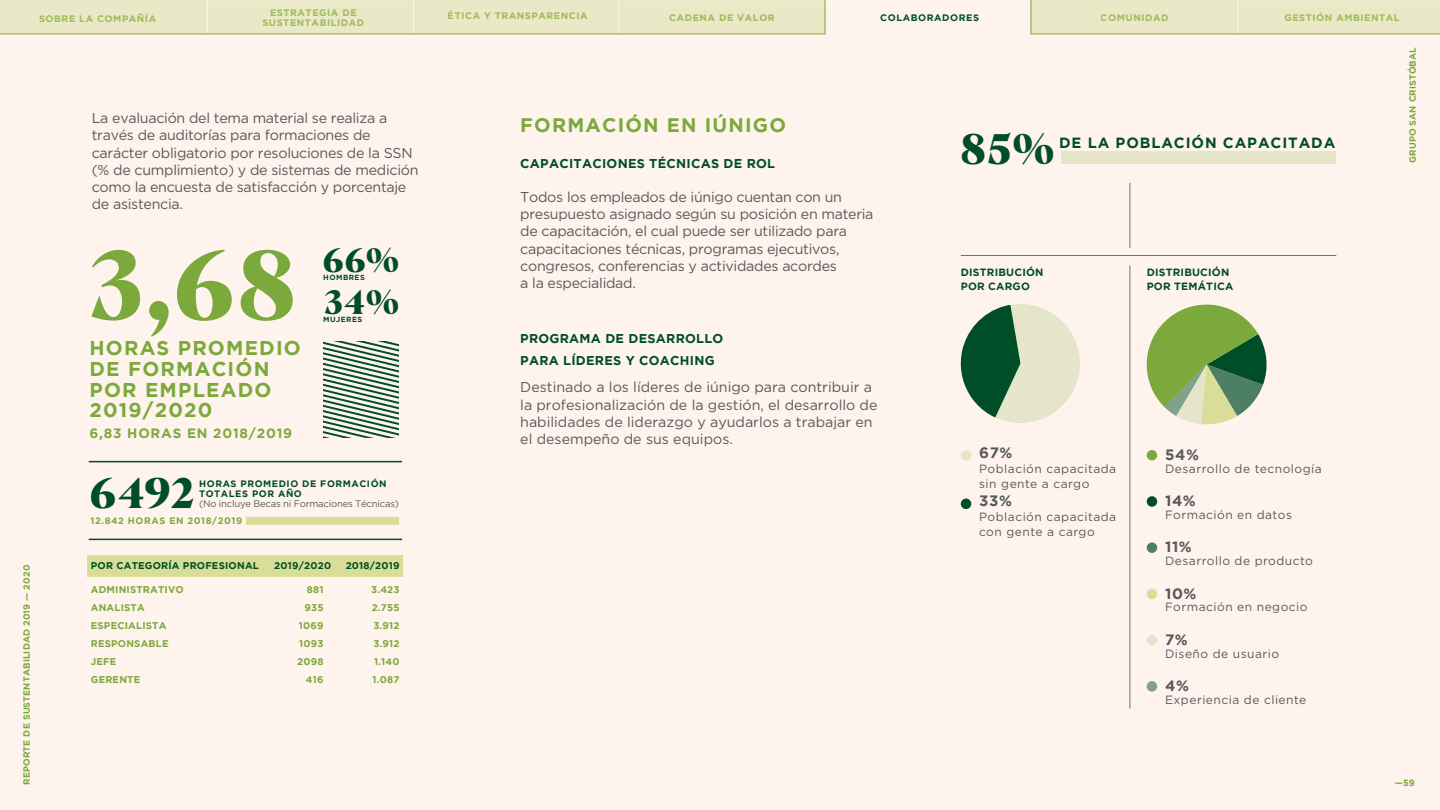
<style>
.page{position:relative;width:1440px;height:810px;background:#fff4ed}
.page>*{position:absolute;margin:0;border:0;box-sizing:border-box;transform-origin:0 0}
.t1{font:900 97.57px "Albra";color:#7ca93c}
.t2{font:900 42.6px "Albra";letter-spacing:.035em;color:#004e27}
.t3{font:900 33.75px "Albra";color:#004e27}
.t4{font:700 19.95px/20.6px "Gotham";letter-spacing:.06em;color:#7ca93c}
.t5{font:700 19.58px "Gotham";letter-spacing:.06em;color:#7ca93c}
.t6{font:700 15px "Gotham";letter-spacing:.04em;color:#58595b}
.t7{font:700 14.77px "Gotham";letter-spacing:.06em;color:#004e27}
.t8{font:14.25px/17.2px "Gotham";letter-spacing:-.02em;color:#58595b}
.t9{font:14.25px/17.2px "Gotham";color:#58595b}
.t10{font:700 13.5px "Gotham";letter-spacing:.06em;color:#7ca93c}
.t11{font:700 12.75px/21.7px "Gotham";letter-spacing:.02em;color:#004e27}
.t12{font:12px/15px "Gotham";letter-spacing:.04em;color:#58595b}
.t13{font:700 10.5px/13.5px "Gotham";letter-spacing:.02em;color:#004e27}
.t14{font:700 9.75px/18px "Gotham";letter-spacing:.02em;color:#7ca93c;text-align:right}
.t15{font:700 9.75px "Gotham";letter-spacing:.02em;color:#004e27}
.t16{font:9.45px "Gotham";letter-spacing:-.02em;color:#58595b}
.t17{font:700 9.38px/9.8px "Gotham";letter-spacing:.06em;color:#7fa62a;text-align:center}
.t18{font:700 9.38px/9.8px "Gotham";letter-spacing:.06em;color:#004e27}
.t19{font:700 9.38px "Gotham";letter-spacing:.06em;color:#7ca93c}
.t20{font:700 9px "Gotham";letter-spacing:.015em;color:#7ca93c}
.t21{font:700 7.43px "Gotham";letter-spacing:.06em;color:#004e27}
</style>
<div class="page">
<svg style="left:0;top:0;width:1440px;height:35px;background:#e9e9c9"></svg>
<svg style="left:960px;top:304px;width:120px;height:119px"></svg>
<svg style="left:1146px;top:304px;width:121px;height:121px"></svg>
<div style="left:1147px;top:450px;width:10px;height:10px;background:#7ca93c;border-radius:50%"></div>
<div style="left:1147px;top:496px;width:10px;height:11px;background:#004e27;border-radius:50%"></div>
<div style="left:1147px;top:542px;width:10px;height:11px;background:#4d8062;border-radius:50%"></div>
<div style="left:1147px;top:589px;width:10px;height:10px;background:#d8de97;border-radius:50%"></div>
<div style="left:1147px;top:635px;width:10px;height:10px;background:#e5e5ca;border-radius:50%"></div>
<div style="left:1147px;top:681px;width:10px;height:11px;background:#80a18a;border-radius:50%"></div>
<div style="left:961px;top:450px;width:10px;height:10px;background:#e5e5ca;border-radius:50%"></div>
<div style="left:961px;top:499px;width:10px;height:10px;background:#004e27;border-radius:50%"></div>
<hr style="left:1130px;top:183px;width:1px;height:65px;background:#727272">
<hr style="left:1130px;top:265px;width:1px;height:444px;background:#727272">
<hr style="left:961px;top:255px;width:375px;height:1px;background:#727272">
<svg style="left:323px;top:341px;width:76px;height:97px"></svg>
<hr style="left:89px;top:461px;width:313px;height:1px;background:#004e27">
<hr style="left:89px;top:539px;width:313px;height:1px;background:#004e27">
<div style="left:247px;top:517px;width:152px;height:7px;background:#d8de97"></div>
<div style="left:1061px;top:151px;width:275px;height:13px;background:#e5e5ca"></div>
<div style="left:87px;top:555px;width:316px;height:22px;background:#d8de97"></div>
<p class="t20" style="left:21px;top:785px;width:222px;rotate:-90deg">REPORTE DE SUSTENTABILIDAD 2019 — 2020</p>
<p class="t17" style="left:262px;top:8px;width:103px">ESTRATEGIA DE<br>SUSTENTABILIDAD</p>
<p class="t17" style="left:39px;top:13px;width:119px">SOBRE LA COMPAÑÍA</p>
<p class="t17" style="left:448px;top:11px;width:141px">ÉTICA Y TRANSPARENCIA</p>
<p class="t17" style="left:669px;top:12px;width:107px">CADENA DE VALOR</p>
<p class="t18" style="left:880px;top:12px;width:100px">COLABORADORES</p>
<p class="t17" style="left:1101px;top:12px;width:69px">COMUNIDAD</p>
<p class="t17" style="left:1284px;top:12px;width:117px">GESTIÓN AMBIENTAL</p>
<p class="t8" style="left:92px;top:109px;width:328px">La evaluación del tema material se realiza a través de auditorías para formaciones de carácter obligatorio por resoluciones de la SSN (% de cumplimiento) y de sistemas de medición como la encuesta de satisfacción y porcentaje de asistencia.</p>
<h3 class="t5" style="left:520px;top:113px;width:267px">FORMACIÓN EN IÚNIGO</h3>
<p class="t11" style="left:520px;top:152px;width:256px">CAPACITACIONES TÉCNICAS DE ROL</p>
<p class="t8" style="left:520px;top:188px;width:355px">Todos los empleados de iúnigo cuentan con un presupuesto asignado según su posición en materia de capacitación, el cual puede ser utilizado para capacitaciones técnicas, programas ejecutivos, congresos, conferencias y actividades acordes<br>a la especialidad.</p>
<h3 class="t3" style="left:323px;top:236px;width:77px">66%</h3>
<p class="t21" style="left:323px;top:273px;width:43px">HOMBRES</p>
<h1 class="t1" style="left:89px;top:214px;width:208px">3,68</h1>
<h3 class="t3" style="left:324px;top:278px;width:76px">34%</h3>
<p class="t21" style="left:323px;top:315px;width:40px">MUJERES</p>
<p class="t11" style="left:520px;top:328px;width:205px">PROGRAMA DE DESARROLLO<br>PARA LÍDERES Y COACHING</p>
<p class="t9" style="left:520px;top:379px;width:359px">Destinado a los líderes de iúnigo para contribuir a la profesionalización de la gestión, el desarrollo de habilidades de liderazgo y ayudarlos a trabajar en el desempeño de sus equipos.</p>
<h3 class="t4" style="left:90px;top:337px;width:213px">HORAS PROMEDIO<br>DE FORMACIÓN<br>POR EMPLEADO<br>2019/2020</h3>
<p class="t10" style="left:90px;top:425px;width:204px">6,83 HORAS EN 2018/2019</p>
<h2 class="t2" style="left:90px;top:462px;width:105px">6492</h2>
<p class="t18" style="left:199px;top:478px;width:189px">HORAS PROMEDIO DE FORMACIÓN<br>TOTALES POR AÑO</p>
<p class="t16" style="left:199px;top:498px;width:201px">(No incluye Becas ni Formaciones Técnicas)</p>
<p class="t19" style="left:91px;top:516px;width:153px">12.842 HORAS EN 2018/2019</p>
<p class="t15" style="left:91px;top:560px;width:170px">POR CATEGORÍA PROFESIONAL</p>
<p class="t15" style="left:274px;top:560px;width:58px">2019/2020</p>
<p class="t15" style="left:346px;top:560px;width:55px">2018/2019</p>
<p class="t14" style="left:91px;top:580px;width:95px;text-align:left">ADMINISTRATIVO<br>ANALISTA<br>ESPECIALISTA<br>RESPONSABLE<br>JEFE<br>GERENTE</p>
<p class="t14" style="left:297px;top:580px;width:28px">881<br>935<br>1069<br>1093<br>2098<br>416</p>
<p class="t14" style="left:371px;top:580px;width:30px;text-align:justify">3.423<br>2.755<br>3.912<br>3.912<br>1.140<br>1.087</p>
<h2 class="t2" style="left:961px;top:118px;width:95px">85%</h2>
<p class="t7" style="left:1059px;top:134px;width:278px">DE LA POBLACIÓN CAPACITADA</p>
<p class="t13" style="left:961px;top:266px;width:84px">DISTRIBUCIÓN<br>POR CARGO</p>
<p class="t13" style="left:1147px;top:266px;width:88px">DISTRIBUCIÓN<br>POR TEMÁTICA</p>
<p class="t20" style="left:1407px;top:163px;width:117px;rotate:-90deg">GRUPO SAN CRISTÓBAL</p>
<p class="t6" style="left:979px;top:444px;width:35px">67%</p>
<p class="t12" style="left:979px;top:461px;width:139px">Población capacitada sin gente a cargo</p>
<p class="t6" style="left:979px;top:492px;width:34px">33%</p>
<p class="t12" style="left:979px;top:509px;width:139px">Población capacitada con gente a cargo</p>
<p class="t6" style="left:1165px;top:446px;width:35px">54%</p>
<p class="t12" style="left:1165px;top:461px;width:158px">Desarrollo de tecnología</p>
<p class="t6" style="left:1165px;top:492px;width:32px">14%</p>
<p class="t12" style="left:1165px;top:507px;width:128px">Formación en datos</p>
<p class="t6" style="left:1165px;top:538px;width:28px">11%</p>
<p class="t12" style="left:1165px;top:553px;width:149px">Desarrollo de producto</p>
<p class="t6" style="left:1165px;top:585px;width:33px">10%</p>
<p class="t12" style="left:1165px;top:599px;width:144px">Formación en negocio</p>
<p class="t6" style="left:1165px;top:631px;width:24px">7%</p>
<p class="t12" style="left:1165px;top:646px;width:116px">Diseño de usuario</p>
<p class="t6" style="left:1165px;top:677px;width:25px">4%</p>
<p class="t12" style="left:1165px;top:692px;width:143px">Experiencia de cliente</p>
<p class="t20" style="left:1395px;top:778px;width:21px">—59</p>
</div>
